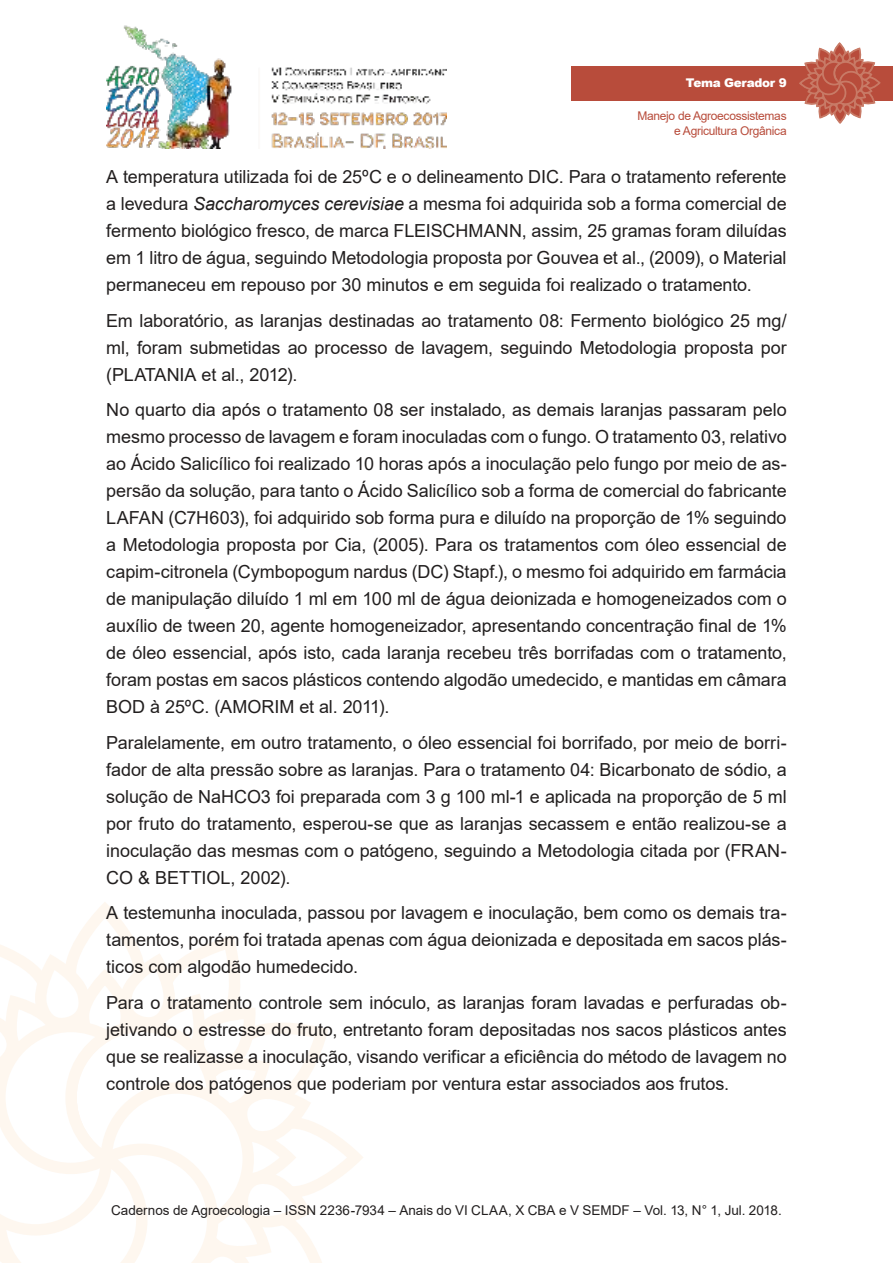
<style>
.page{position:relative;width:893px;height:1263px;background:#fff}
.page>*{position:absolute;margin:0;border:0;box-sizing:border-box;transform-origin:0 0}
.t1{font:18px/27px "Arial";letter-spacing:-.005em;color:#221f1f;text-align:justify}
.t2{font:13.5px "Arial";color:#221f1f}
.t3{font:12px/14.4px "Arial";letter-spacing:-.025em;color:#b84c3b;text-align:right}
.t4{font:900 12px "Arial";letter-spacing:-.025em;color:#fff}
.s1{font-style:italic}
</style>
<div class="page">
<img style="left:106px;top:25px;width:340px;height:124px">
<svg style="left:0;top:910px;width:363px;height:353px"></svg>
<div style="left:571px;top:66px;width:322px;height:34px;background:#b84c3b"></div>
<svg style="left:798px;top:43px;width:83px;height:81px"></svg>
<p class="t4" style="left:686px;top:76px;width:102px">Tema Gerador 9</p>
<p class="t3" style="left:637px;top:110px;width:151px">Manejo de Agroecossistemas e Agricultura Orgânica</p>
<p class="t1" style="left:106px;top:165px;width:682px">A temperatura utilizada foi de 25ºC e o delineamento DIC. Para o tratamento referente a levedura <span class="s1">Saccharomyces cerevisiae</span> a mesma foi adquirida sob a forma comercial de fermento biológico fresco, de marca FLEISCHMANN, assim, 25 gramas foram diluídas em 1 litro de água, seguindo Metodologia proposta por Gouvea et al., (2009), o Material permaneceu em repouso por 30 minutos e em seguida foi realizado o tratamento.</p>
<p class="t1" style="left:106px;top:309px;width:682px">Em laboratório, as laranjas destinadas ao tratamento 08: Fermento biológico 25 mg/ ml, foram submetidas ao processo de lavagem, seguindo Metodologia proposta por (PLATANIA et al., 2012).</p>
<p class="t1" style="left:106px;top:398px;width:682px">No quarto dia após o tratamento 08 ser instalado, as demais laranjas passaram pelo mesmo processo de lavagem e foram inoculadas com o fungo. O tratamento 03, relativo ao Ácido Salicílico foi realizado 10 horas após a inoculação pelo fungo por meio de as&shy;persão da solução, para tanto o Ácido Salicílico sob a forma de comercial do fabricante LAFAN (C7H603), foi adquirido sob forma pura e diluído na proporção de 1% seguindo a Metodologia proposta por Cia, (2005). Para os tratamentos com óleo essencial de capim-citronela (Cymbopogum nardus (DC) Stapf.), o mesmo foi adquirido em farmácia de manipulação diluído 1 ml em 100 ml de água deionizada e homogeneizados com o auxílio de tween 20, agente homogeneizador, apresentando concentração final de 1% de óleo essencial, após isto, cada laranja recebeu três borrifadas com o tratamento, foram postas em sacos plásticos contendo algodão umedecido, e mantidas em câmara BOD à 25ºC. (AMORIM et al. 2011).</p>
<p class="t1" style="left:106px;top:731px;width:682px">Paralelamente, em outro tratamento, o óleo essencial foi borrifado, por meio de borri&shy;fador de alta pressão sobre as laranjas. Para o tratamento 04: Bicarbonato de sódio, a solução de NaHCO3 foi preparada com 3 g 100 ml-1 e aplicada na proporção de 5 ml por fruto do tratamento, esperou-se que as laranjas secassem e então realizou-se a inoculação das mesmas com o patógeno, seguindo a Metodologia citada por (FRAN-CO &amp; BETTIOL, 2002).</p>
<p class="t1" style="left:106px;top:901px;width:682px">A testemunha inoculada, passou por lavagem e inoculação, bem como os demais tra&shy;tamentos, porém foi tratada apenas com água deionizada e depositada em sacos plás&shy;ticos com algodão humedecido.</p>
<p class="t1" style="left:106px;top:991px;width:682px">Para o tratamento controle sem inóculo, as laranjas foram lavadas e perfuradas ob&shy;jetivando o estresse do fruto, entretanto foram depositadas nos sacos plásticos antes que se realizasse a inoculação, visando verificar a eficiência do método de lavagem no controle dos patógenos que poderiam por ventura estar associados aos frutos.</p>
<p class="t2" style="left:111px;top:1205px;width:672px">Cadernos de Agroecologia – ISSN 2236-7934 – Anais do VI CLAA, X CBA e V SEMDF – Vol. 13, N° 1, Jul. 2018.</p>
</div>
